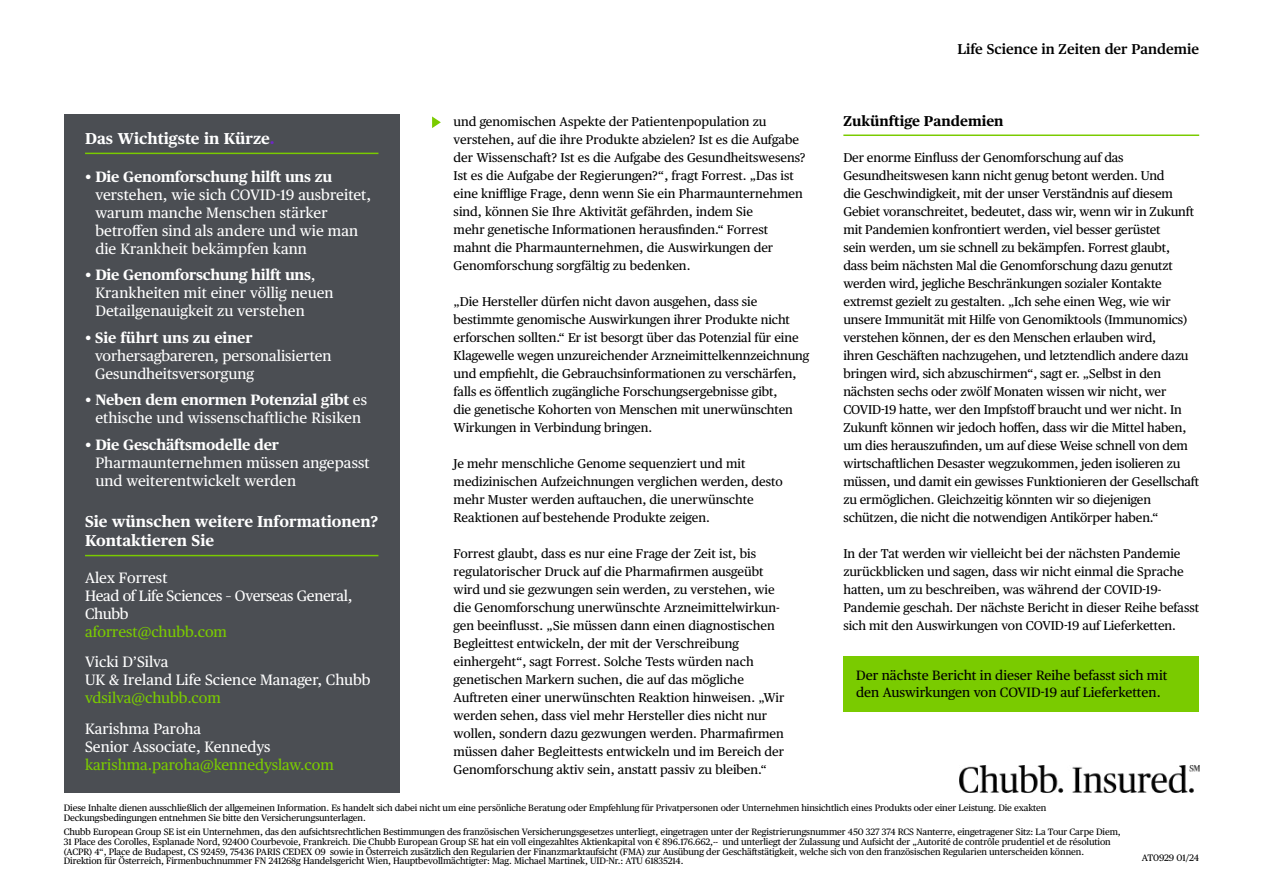
<style>
.page{position:relative;width:1263px;height:893px;background:#fff}
.page>*{position:absolute;margin:0;border:0;box-sizing:border-box;transform-origin:0 0}
.t1{font:700 15.75px/19.5px "Chubb Publico Text";color:#fff}
.t2{font:15px/18px "Chubb Publico Text";color:#fff}
.t3{font:15px/18px "Chubb Publico Text";letter-spacing:-.02em;color:#fff}
.t4{font:600 14.25px "Chubb Publico Text";color:#000}
.t5{font:700 14.25px "Chubb Publico Text";color:#000}
.t6{font:13.5px/17.2px "Chubb Publico Text";color:#000}
.t7{font:12.75px/18px "Chubb Publico Text";letter-spacing:-.005em;color:#000}
.t8{font:9.3px/9.8px "Chubb Publico Text";letter-spacing:-.01em;color:#000}
.s1{color:#6e27c5}
.s2{font-weight:700}
.s3{color:#4b4e53}
.s4{color:#7acb00}
.s5{color:#fff}
</style>
<div class="page">
<div style="left:64px;top:115px;width:336px;height:678px;background:#4b4e53"></div>
<svg style="left:432px;top:116px;width:9px;height:12px"></svg>
<hr style="left:843px;top:135px;width:356px;height:1px;background:#7acb00">
<div style="left:843px;top:656px;width:356px;height:56px;background:#7acb00"></div>
<hr style="left:85px;top:153px;width:293px;height:1px;background:#7acb00">
<hr style="left:85px;top:555px;width:293px;height:1px;background:#7acb00">
<img style="left:959px;top:765px;width:240px;height:27px">
<p class="t1" style="left:85px;top:128px;width:191px">Das Wichtigste in Kürze<span class="s1">.</span></p>
<p class="t2" style="left:95px;top:167px;width:277px;text-indent:-10px">• <span class="s2">Die Genomforschung hilft uns zu </span>verstehen, wie sich COVID-19 ausbreitet, warum manche Menschen stärker betroffen sind als andere und wie man die Krankheit bekämpfen kann<span class="s3">.</span></p>
<p class="t2" style="left:95px;top:265px;width:240px;text-indent:-10px">• <span class="s2">Die Genomforschung hilft uns</span>,<br>Krankheiten mit einer völlig neuen<br>Detailgenauigkeit zu verstehen<span class="s3">.</span></p>
<p class="t2" style="left:95px;top:328px;width:238px;text-indent:-10px">• <span class="s2">Sie führt uns zu einer </span>vorhersagbareren, personalisierten<br>Gesundheitsversorgung<span class="s3">.</span></p>
<p class="t2" style="left:85px;top:390px;width:284px;text-align:center">• <span class="s2">Neben dem enormen Potenzial gibt</span> es ethische und wissenschaftliche Risiken<span class="s3">.</span></p>
<p class="t2" style="left:95px;top:435px;width:276px;text-indent:-10px">• <span class="s2">Die Geschäftsmodelle der<br></span>Pharmaunternehmen müssen angepasst und weiterentwickelt werden<span class="s3">.</span></p>
<p class="t1" style="left:85px;top:510px;width:295px">Sie wünschen weitere Informationen?<br>Kontaktieren Sie<span class="s3">.</span></p>
<p class="t3" style="left:85px;top:567px;width:269px">Alex Forrest<span class="s3">.<br></span>Head of Life Sciences – Overseas General,<br>Chubb<span class="s3">.<br></span><span class="s4">aforrest@chubb.com</span><span class="s3">.</span></p>
<p class="t2" style="left:85px;top:652px;width:287px">Vicki D’Silva<br>UK &amp; Ireland Life Science Manager, Chubb <span class="s4">vdsilva@chubb.com</span><span class="s3">.</span></p>
<p class="t2" style="left:85px;top:719px;width:255px">Karishma Paroha<span class="s3">.<br></span>Senior Associate, Kennedys<span class="s3">. </span><span class="s4">karishma.paroha@kennedyslaw.com</span><span class="s3">.</span></p>
<p class="t7" style="left:454px;top:112px;width:354px">und genomischen Aspekte der Patientenpopulation zu verstehen, auf die ihre Produkte abzielen? Ist es die Aufgabe der Wissenschaft? Ist es die Aufgabe des Gesundheitswesens?<br>Ist es die Aufgabe der Regierungen?“, fragt Forrest. „Das ist eine knifflige Frage, denn wenn Sie ein Pharmaunternehmen sind, können Sie Ihre Aktivität gefährden, indem Sie<br>mehr genetische Informationen herausfinden.“ Forrest mahnt die Pharmaunternehmen, die Auswirkungen der Genomforschung sorgfältig zu bedenken.</p>
<p class="t7" style="left:454px;top:292px;width:357px">„Die Hersteller dürfen nicht davon ausgehen, dass sie bestimmte genomische Auswirkungen ihrer Produkte nicht erforschen sollten.“ Er ist besorgt über das Potenzial für eine Klagewelle wegen unzureichender Arzneimittelkennzeichnung und empfiehlt, die Gebrauchsinformationen zu verschärfen, falls es öffentlich zugängliche Forschungsergebnisse gibt,<br>die genetische Kohorten von Menschen mit unerwünschten Wirkungen in Verbindung bringen.</p>
<p class="t7" style="left:454px;top:454px;width:331px">Je mehr menschliche Genome sequenziert und mit medizinischen Aufzeichnungen verglichen werden, desto mehr Muster werden auftauchen, die unerwünschte Reaktionen auf bestehende Produkte zeigen.</p>
<p class="t7" style="left:454px;top:544px;width:332px">Forrest glaubt, dass es nur eine Frage der Zeit ist, bis regulatorischer Druck auf die Pharmafirmen ausgeübt wird und sie gezwungen sein werden, zu verstehen, wie die Genomforschung unerwünschte Arzneimittelwirkun&shy;gen beeinflusst. „Sie müssen dann einen diagnostischen Begleittest entwickeln, der mit der Verschreibung einhergeht“, sagt Forrest. Solche Tests würden nach genetischen Markern suchen, die auf das mögliche Auftreten einer unerwünschten Reaktion hinweisen. „Wir werden sehen, dass viel mehr Hersteller dies nicht nur wollen, sondern dazu gezwungen werden. Pharmafirmen müssen daher Begleittests entwickeln und im Bereich der Genomforschung aktiv sein, anstatt passiv zu bleiben.“</p>
<p class="t4" style="left:957px;top:38px;width:243px">Life Science in Zeiten der Pandemie</p>
<h3 class="t5" style="left:843px;top:110px;width:166px">Zukünftige Pandemien<span class="s5">.</span></h3>
<p class="t7" style="left:843px;top:148px;width:357px">Der enorme Einfluss der Genomforschung auf das Gesundheitswesen kann nicht genug betont werden. Und<br>die Geschwindigkeit, mit der unser Verständnis auf diesem Gebiet voranschreitet, bedeutet, dass wir, wenn wir in Zukunft mit Pandemien konfrontiert werden, viel besser gerüstet<br>sein werden, um sie schnell zu bekämpfen. Forrest glaubt,<br>dass beim nächsten Mal die Genomforschung dazu genutzt werden wird, jegliche Beschränkungen sozialer Kontakte extremst gezielt zu gestalten. „Ich sehe einen Weg, wie wir unsere Immunität mit Hilfe von Genomiktools (Immunomics) verstehen können, der es den Menschen erlauben wird,<br>ihren Geschäften nachzugehen, und letztendlich andere dazu bringen wird, sich abzuschirmen“, sagt er. „Selbst in den nächsten sechs oder zwölf Monaten wissen wir nicht, wer COVID-19 hatte, wer den Impfstoff braucht und wer nicht. In Zukunft können wir jedoch hoffen, dass wir die Mittel haben, um dies herauszufinden, um auf diese Weise schnell von dem wirtschaftlichen Desaster wegzukommen, jeden isolieren zu müssen, und damit ein gewisses Funktionieren der Gesellschaft zu ermöglichen. Gleichzeitig könnten wir so diejenigen schützen, die nicht die notwendigen Antikörper haben.“</p>
<p class="t7" style="left:843px;top:544px;width:357px">In der Tat werden wir vielleicht bei der nächsten Pandemie zurückblicken und sagen, dass wir nicht einmal die Sprache hatten, um zu beschreiben, was während der COVID-19- Pandemie geschah. Der nächste Bericht in dieser Reihe befasst sich mit den Auswirkungen von COVID-19 auf Lieferketten.</p>
<p class="t6" style="left:856px;top:666px;width:313px">Der nächste Bericht in dieser Reihe befasst sich mit den Auswirkungen von COVID-19 auf Lieferketten.</p>
<p class="t8" style="left:64px;top:803px;width:984px">Diese Inhalte dienen ausschließlich der allgemeinen Information. Es handelt sich dabei nicht um eine persönliche Beratung oder Empfehlung für Privatpersonen oder Unternehmen hinsichtlich eines Produkts oder einer Leistung. Die exakten<br>Deckungsbedingungen entnehmen Sie bitte den Versicherungsunterlagen.</p>
<p class="t8" style="left:64px;top:826px;width:1058px">Chubb European Group SE ist ein Unternehmen, das den aufsichtsrechtlichen Bestimmungen des französischen Versicherungsgesetzes unterliegt, eingetragen unter der Registrierungsnummer 450 327 374 RCS Nanterre, eingetragener Sitz: La Tour Carpe Diem, 31 Place des Corolles, Esplanade Nord, 92400 Courbevoie, Frankreich. Die Chubb European Group SE hat ein voll eingezahltes Aktienkapital von € 896.176.662,-- und unterliegt der Zulassung und Aufsicht der „Autorité de contrôle prudentiel et de résolution (ACPR) 4“, Place de Budapest, CS 92459, 75436 PARIS CEDEX 09 sowie in Österreich zusätzlich den Regularien der Finanzmarktaufsicht (FMA) zur Ausübung der Geschäftstätigkeit, welche sich von den französischen Regularien unterscheiden können.<br>Direktion für Österreich, Firmenbuchnummer FN 241268g Handelsgericht Wien, Hauptbevollmächtigter: Mag. Michael Martinek, UID-Nr.: ATU 61835214.</p>
<p class="t8" style="left:1142px;top:852px;width:59px">AT0929 01/24</p>
</div>
